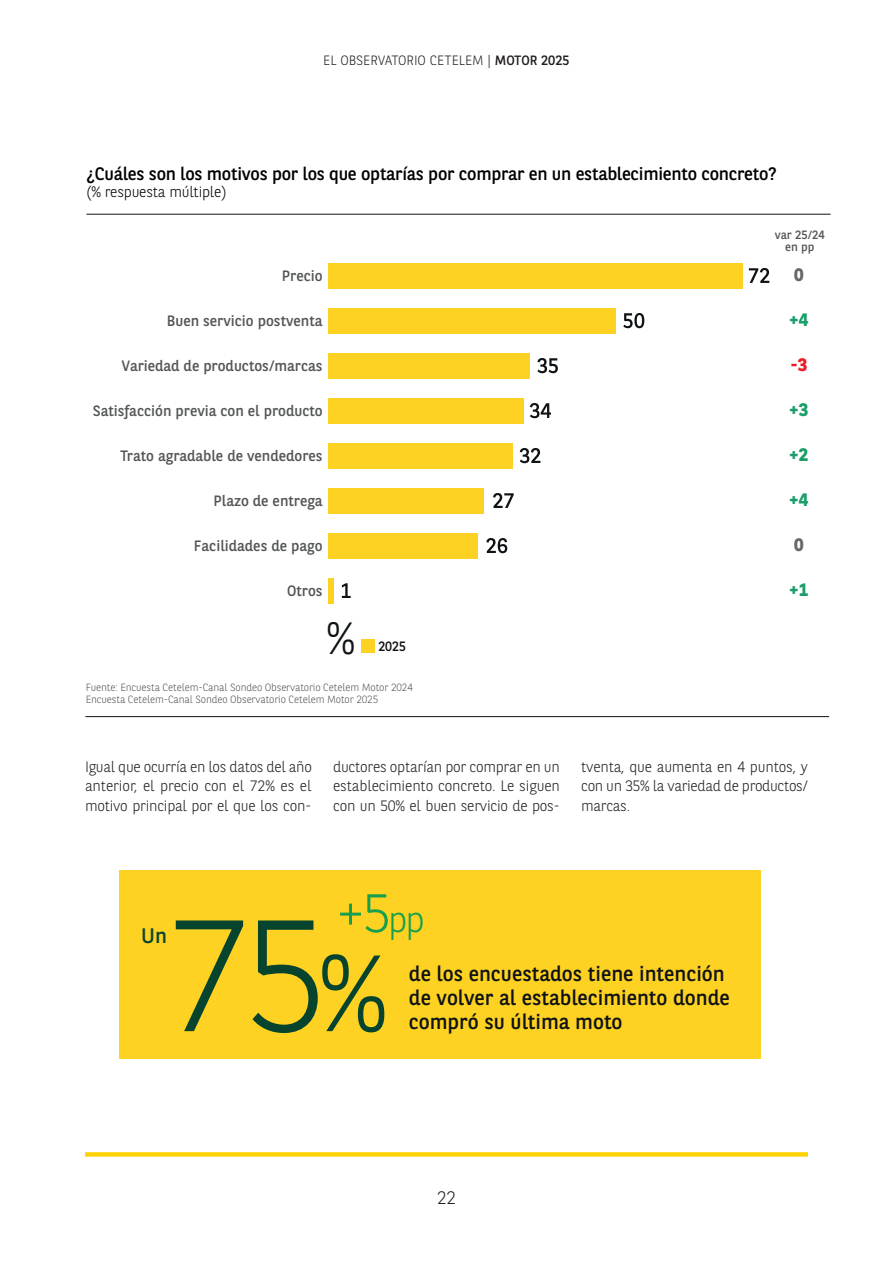
<style>
.page{position:relative;width:893px;height:1263px;background:#fff}
.page>*{position:absolute;margin:0;border:0;box-sizing:border-box;transform-origin:0 0}
.t1{font:300 158.1px "BNPP Sans";color:#07442e}
.t2{font:300 54px "BNPP Sans";color:#169f4e}
.t3{font:300 45px "BNPP Sans";color:#101315}
.t4{font:21px/24px "BNPP Sans";color:#101315}
.t5{font:21px "BNPP Sans";color:#07442e}
.t6{font:18px "BNPP Sans";letter-spacing:-.015em;color:#000001}
.t7{font:700 18px "BNPP Sans";color:#1b9e6a}
.t8{font:300 18px "BNPP Sans";color:#231f20}
.t9{font:700 18px "BNPP Sans";color:#656969}
.t10{font:700 18px "BNPP Sans";color:#ec1d26}
.t11{font:300 15px/19.5px "BNPP Sans";letter-spacing:-.015em;color:#231f20;text-align:justify}
.t12{font:15px "BNPP Sans";color:#535557}
.t13{font:300 15px "BNPP Sans";letter-spacing:-.015em;color:#000001}
.t14{font:300 13.5px "BNPP Sans";color:#231f20}
.t15{font:13.5px "BNPP Sans";color:#101315}
.t16{font:12px/12px "BNPP Sans";color:#535557;text-align:center}
.t17{font:300 10.5px/12px "BNPP Sans";letter-spacing:-.015em;color:#535557}
.s1{font-weight:400}
.s2{font-size:36px}
.s3{font-size:108px}
</style>
<div class="page">
<div style="left:85px;top:1152px;width:723px;height:5px;background:#fed304"></div>
<hr style="left:86px;top:214px;width:745px;height:1px;background:#101415">
<div style="left:361px;top:639px;width:13px;height:14px;background:#fed222"></div>
<hr style="left:85px;top:716px;width:744px;height:1px;background:#101415">
<svg style="left:749px;top:268px;width:20px;height:15px"></svg>
<svg style="left:623px;top:313px;width:21px;height:15px"></svg>
<svg style="left:537px;top:358px;width:21px;height:15px"></svg>
<svg style="left:530px;top:403px;width:21px;height:15px"></svg>
<svg style="left:520px;top:448px;width:20px;height:15px"></svg>
<svg style="left:493px;top:493px;width:21px;height:15px"></svg>
<svg style="left:486px;top:538px;width:21px;height:15px"></svg>
<svg style="left:342px;top:583px;width:9px;height:15px"></svg>
<div style="left:328px;top:263px;width:414px;height:25px;background:#fed222"></div>
<div style="left:328px;top:308px;width:288px;height:25px;background:#fed222"></div>
<div style="left:328px;top:353px;width:202px;height:26px;background:#fed222"></div>
<div style="left:328px;top:398px;width:196px;height:26px;background:#fed222"></div>
<div style="left:328px;top:443px;width:184px;height:26px;background:#fed222"></div>
<div style="left:328px;top:488px;width:156px;height:26px;background:#fed222"></div>
<div style="left:328px;top:533px;width:150px;height:26px;background:#fed222"></div>
<div style="left:328px;top:579px;width:6px;height:25px;background:#fed222"></div>
<div style="left:119px;top:870px;width:642px;height:188px;background:#fed222"></div>
<p class="t14" style="left:323px;top:52px;width:248px">EL OBSERVATORIO CETELEM | <span class="s1">MOTOR 2025</span></p>
<p class="t6" style="left:86px;top:162px;width:692px">¿Cuáles son los motivos por los que optarías por comprar en un establecimiento concreto?</p>
<p class="t13" style="left:86px;top:181px;width:141px">(% respuesta múltiple)</p>
<p class="t12" style="left:282px;top:265px;width:42px">Precio</p>
<p class="t12" style="left:167px;top:310px;width:157px">Buen servicio postventa</p>
<p class="t12" style="left:122px;top:355px;width:202px">Variedad de productos/marcas</p>
<p class="t12" style="left:93px;top:400px;width:232px">Satisfacción previa con el producto</p>
<p class="t12" style="left:120px;top:445px;width:204px">Trato agradable de vendedores</p>
<p class="t12" style="left:213px;top:490px;width:111px">Plazo de entrega</p>
<p class="t12" style="left:194px;top:535px;width:130px">Facilidades de pago</p>
<p class="t12" style="left:287px;top:580px;width:37px">Otros</p>
<h3 class="t3" style="left:326px;top:607px;width:30px">%</h3>
<p class="t15" style="left:378px;top:637px;width:29px">2025</p>
<p class="t17" style="left:86px;top:681px;width:329px">Fuente: Encuesta Cetelem-Canal Sondeo Observatorio Cetelem Motor 2024<br>Encuesta Cetelem-Canal Sondeo Observatorio Cetelem Motor 2025</p>
<p class="t16" style="left:775px;top:228px;width:52px">var 25/24 en pp</p>
<p class="t9" style="left:794px;top:263px;width:11px">0</p>
<p class="t7" style="left:789px;top:308px;width:21px">+4</p>
<p class="t10" style="left:790px;top:353px;width:18px">-3</p>
<p class="t7" style="left:789px;top:398px;width:21px">+3</p>
<p class="t7" style="left:789px;top:443px;width:21px">+2</p>
<p class="t7" style="left:789px;top:488px;width:21px">+4</p>
<p class="t9" style="left:794px;top:533px;width:11px">0</p>
<p class="t7" style="left:789px;top:578px;width:21px">+1</p>
<p class="t11" style="left:85px;top:756px;width:228px">Igual que ocurría en los datos del año anterior, el precio con el 72% es el motivo principal por el que los con-</p>
<p class="t11" style="left:333px;top:756px;width:228px">ductores optarían por comprar en un establecimiento concreto. Le siguen con un 50% el buen servicio de pos-</p>
<p class="t11" style="left:581px;top:756px;width:228px">tventa, que aumenta en 4 puntos, y con un 35% la variedad de productos/ marcas.</p>
<h2 class="t2" style="left:336px;top:876px;width:90px">+5<span class="s2">pp</span></h2>
<h3 class="t5" style="left:141px;top:921px;width:27px">Un</h3>
<h1 class="t1" style="left:167px;top:868px;width:222px">75<span class="s3">%</span></h1>
<h3 class="t4" style="left:409px;top:960px;width:322px">de los encuestados tiene intención de volver al establecimiento donde compró su última moto</h3>
<p class="t8" style="left:437px;top:1186px;width:20px">22</p>
</div>
